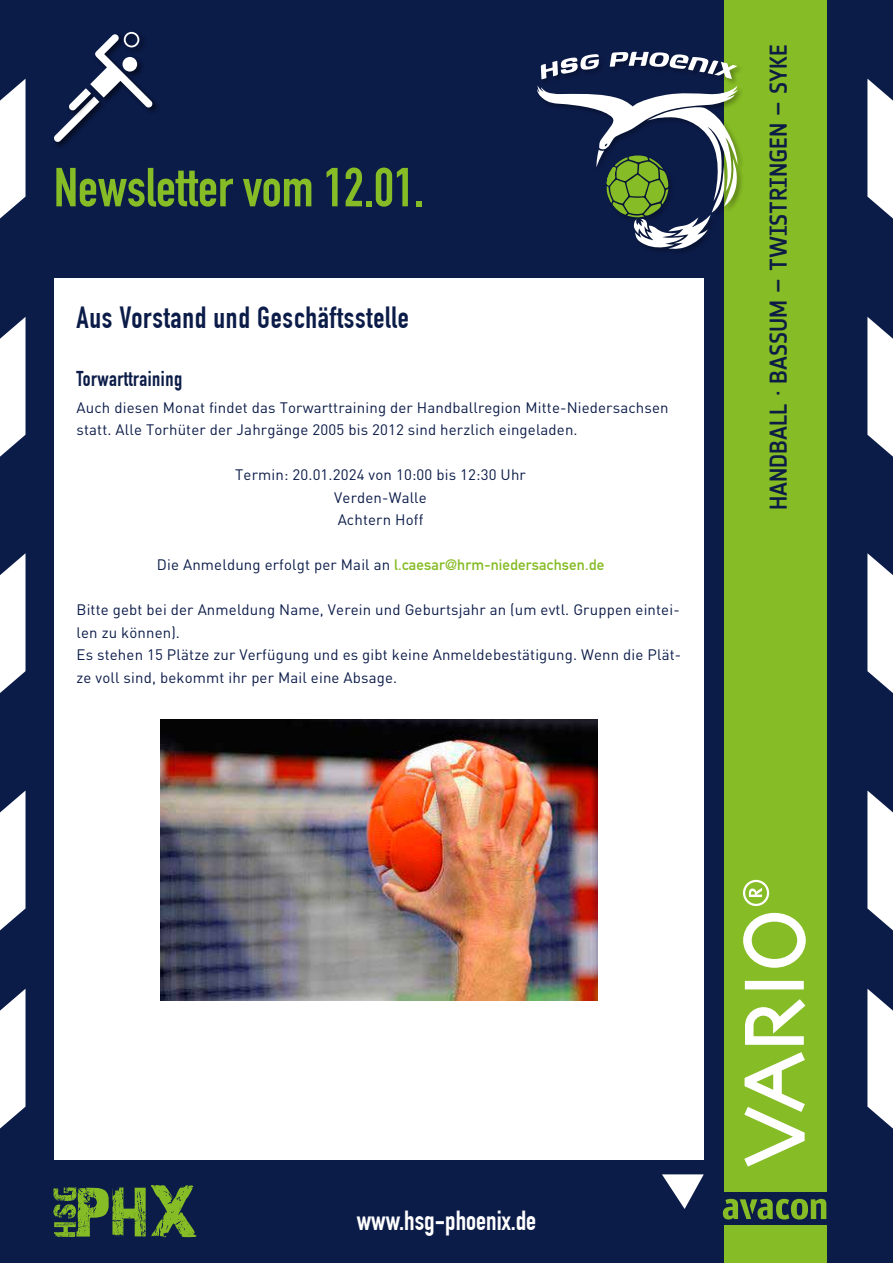
<style>
.page{position:relative;width:893px;height:1263px;background:#0c1c49}
.page>*{position:absolute;margin:0;border:0;box-sizing:border-box;transform-origin:0 0}
.t1{font:700 54px "DIN Condensed";color:#86bc25}
.t2{font:700 30px "DIN Condensed";letter-spacing:.025em;color:#0c1c49}
.t3{font:700 27px "DIN Condensed";color:#fff}
.t4{font:500 24px "Notes Soft";color:#0c1c45}
.t5{font:700 21px "DIN Condensed";letter-spacing:.025em;color:#0c1c49}
.t6{font:15px/22.5px "DIN";letter-spacing:.01em;color:#0c1c49}
.t7{font:15px "DIN Mittelschrift Std";letter-spacing:.01em;color:#86bc25}
.s1{font-family:"DIN";color:#0c1c49}
</style>
<div class="page">
<svg style="left:53px;top:1185px;width:143px;height:52px"></svg>
<div style="left:724px;top:0;width:102px;height:1046px;background:#86bc25"></div>
<div style="left:724px;top:1037px;width:102px;height:154px;background:#86bc25"></div>
<div style="left:724px;top:1225px;width:102px;height:38px;background:#86bc25"></div>
<div style="left:54px;top:279px;width:650px;height:881px;background:#fff"></div>
<svg style="left:662px;top:1174px;width:42px;height:35px"></svg>
<svg style="left:723px;top:1199px;width:103px;height:20px"></svg>
<svg style="left:745px;top:981px;width:59px;height:8px"></svg>
<svg style="left:744px;top:1052px;width:61px;height:114px"></svg>
<svg style="left:743px;top:913px;width:63px;height:55px"></svg>
<svg style="left:745px;top:999px;width:60px;height:46px"></svg>
<svg style="left:743px;top:880px;width:26px;height:26px"></svg>
<div style="left:53px;top:95px;width:53px;height:54px;background:#000;opacity:.3"></div>
<div style="left:89px;top:33px;width:71px;height:82px;background:#000;opacity:.3"></div>
<svg style="left:54px;top:32px;width:98px;height:110px"></svg>
<div style="left:535px;top:50px;width:210px;height:206px;background:#000;opacity:.3"></div>
<svg style="left:537px;top:85px;width:202px;height:168px"></svg>
<svg style="left:541px;top:54px;width:58px;height:25px"></svg>
<svg style="left:610px;top:51px;width:127px;height:28px"></svg>
<svg style="left:0;top:317px;width:26px;height:140px"></svg>
<svg style="left:867px;top:317px;width:26px;height:140px;background:#d4d7df"></svg>
<svg style="left:0;top:79px;width:26px;height:140px"></svg>
<svg style="left:867px;top:79px;width:26px;height:140px;background:#d4d7df"></svg>
<svg style="left:0;top:553px;width:26px;height:140px;background:#d4d7df"></svg>
<svg style="left:867px;top:553px;width:26px;height:140px;background:#d4d7df"></svg>
<svg style="left:0;top:989px;width:26px;height:140px;background:#d4d7df"></svg>
<svg style="left:867px;top:989px;width:26px;height:140px;background:#d4d7df"></svg>
<svg style="left:0;top:790px;width:26px;height:141px"></svg>
<svg style="left:867px;top:790px;width:26px;height:141px"></svg>
<img style="left:160px;top:719px;width:437px;height:282px">
<h1 class="t1" style="left:54px;top:156px;width:372px">Newsletter vom 12.01.</h1>
<h2 class="t2" style="left:77px;top:299px;width:334px">Aus Vorstand und Geschäftsstelle</h2>
<h3 class="t5" style="left:77px;top:366px;width:107px">Torwarttraining</h3>
<p class="t6" style="left:77px;top:396px;width:594px">Auch diesen Monat findet das Torwarttraining der Handballregion Mitte-Niedersachsen statt. Alle Torhüter der Jahrgänge 2005 bis 2012 sind herzlich eingeladen.</p>
<p class="t6" style="left:235px;top:463px;width:292px;text-align:center">Termin: 20.01.2024 von 10:00 bis 12:30 Uhr<br>Verden-Walle<br>Achtern Hoff</p>
<p class="t7" style="left:157px;top:556px;width:449px"><span class="s1">Die Anmeldung erfolgt per Mail an</span> l.caesar@hrm-niedersachsen.de</p>
<p class="t6" style="left:77px;top:598px;width:606px">Bitte gebt bei der Anmeldung Name, Verein und Geburtsjahr an (um evtl. Gruppen eintei&shy;len zu können).<br>Es stehen 15 Plätze zur Verfügung und es gibt keine Anmeldebestätigung. Wenn die Plät&shy;ze voll sind, bekommt ihr per Mail eine Absage.</p>
<h3 class="t4" style="left:765px;top:510px;width:467px;rotate:-90deg">Handball · Bassum – Twistringen – Syke</h3>
<h3 class="t3" style="left:357px;top:1205px;width:181px">www.hsg-phoenix.de</h3>
</div>
